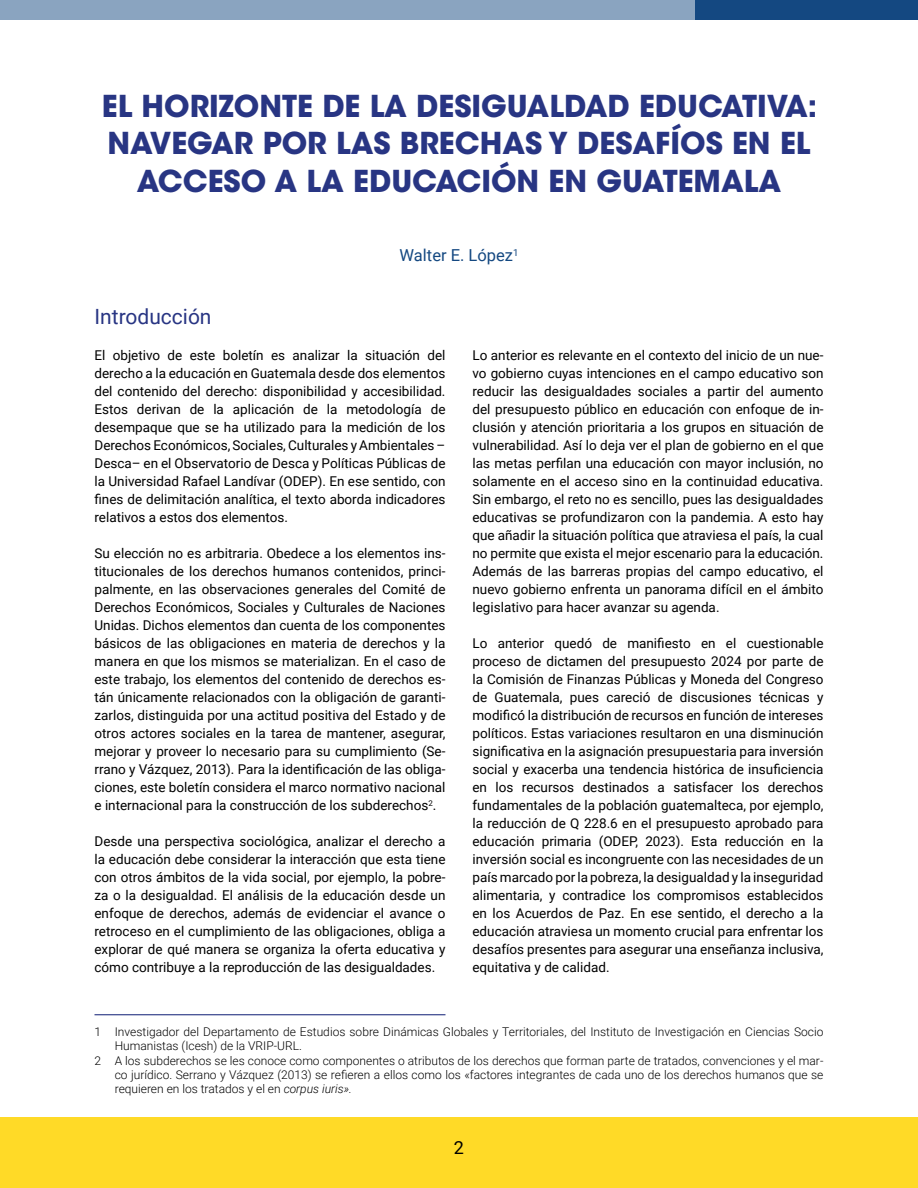
<style>
.page{position:relative;width:918px;height:1188px;background:#fff}
.page>*{position:absolute;margin:0;border:0;box-sizing:border-box;transform-origin:0 0}
.titulo_1{font:700 30px/37.5px "ITC Avant Garde Std";color:#283583;text-align:center}
.subtitulos{font:21px "Roboto";color:#283583}
.t1{font:18px "Roboto";color:#000}
.t2{font:16.5px "Roboto";color:#144881}
.parrafo{font:13.5px/18px "Roboto";color:#000;text-align:justify}
.pie_de_pagina{font:300 12px/14.4px "Roboto";color:#000}
.s1{font-style:italic}
</style>
<div class="page">
<div style="left:0;top:1118px;width:918px;height:70px;background:#ffda27"></div>
<div style="left:0;top:0;width:696px;height:19px;background:#8aa4c0"></div>
<div style="left:696px;top:0;width:222px;height:19px;background:#144881"></div>
<hr style="left:94px;top:1014px;width:352px;height:1px;background:#283583">
<p class="titulo_1" style="left:102px;top:87px;width:717px">EL HORIZONTE DE LA DESIGUALDAD EDUCATIVA:<br>NAVEGAR POR LAS BRECHAS Y DESAFÍOS EN EL<br>ACCESO A LA EDUCACIÓN EN GUATEMALA</p>
<p class="subtitulos" style="left:94px;top:302px;width:119px">Introducción</p>
<p class="t2" style="left:400px;top:244px;width:120px">Walter E. López<sup>1</sup></p>
<p class="parrafo" style="left:94px;top:346px;width:353px">El objetivo de este boletín es analizar la situación del derecho a la educación en Guatemala desde dos elementos del contenido del derecho: disponibilidad y accesibilidad.<br>Estos derivan de la aplicación de la metodología de desempaque que se ha utilizado para la medición de los Derechos Económicos, Sociales, Culturales y Ambientales – Desca– en el Observatorio de Desca y Políticas Públicas de la Universidad Rafael Landívar (ODEP). En ese sentido, con fines de delimitación analítica, el texto aborda indicadores relativos a estos dos elementos.</p>
<p class="parrafo" style="left:94px;top:544px;width:353px">Su elección no es arbitraria. Obedece a los elementos ins&shy;titucionales de los derechos humanos contenidos, princi&shy;palmente, en las observaciones generales del Comité de Derechos Económicos, Sociales y Culturales de Naciones Unidas. Dichos elementos dan cuenta de los componentes básicos de las obligaciones en materia de derechos y la manera en que los mismos se materializan. En el caso de este trabajo, los elementos del contenido de derechos es&shy;tán únicamente relacionados con la obligación de garanti&shy;zarlos, distinguida por una actitud positiva del Estado y de otros actores sociales en la tarea de mantener, asegurar, mejorar y proveer lo necesario para su cumplimiento (Se&shy;rrano y Vázquez, 2013). Para la identificación de las obliga&shy;ciones, este boletín considera el marco normativo nacional e internacional para la construcción de los subderechos<sup>2</sup>.</p>
<p class="parrafo" style="left:94px;top:832px;width:353px">Desde una perspectiva sociológica, analizar el derecho a la educación debe considerar la interacción que esta tiene con otros ámbitos de la vida social, por ejemplo, la pobre&shy;za o la desigualdad. El análisis de la educación desde un enfoque de derechos, además de evidenciar el avance o retroceso en el cumplimiento de las obligaciones, obliga a explorar de qué manera se organiza la oferta educativa y cómo contribuye a la reproducción de las desigualdades.</p>
<p class="parrafo" style="left:472px;top:346px;width:353px">Lo anterior es relevante en el contexto del inicio de un nue&shy;vo gobierno cuyas intenciones en el campo educativo son reducir las desigualdades sociales a partir del aumento del presupuesto público en educación con enfoque de in&shy;clusión y atención prioritaria a los grupos en situación de vulnerabilidad. Así lo deja ver el plan de gobierno en el que las metas perfilan una educación con mayor inclusión, no solamente en el acceso sino en la continuidad educativa.<br>Sin embargo, el reto no es sencillo, pues las desigualdades educativas se profundizaron con la pandemia. A esto hay que añadir la situación política que atraviesa el país, la cual no permite que exista el mejor escenario para la educación.<br>Además de las barreras propias del campo educativo, el nuevo gobierno enfrenta un panorama difícil en el ámbito legislativo para hacer avanzar su agenda.</p>
<p class="parrafo" style="left:472px;top:634px;width:353px">Lo anterior quedó de manifiesto en el cuestionable proceso de dictamen del presupuesto 2024 por parte de la Comisión de Finanzas Públicas y Moneda del Congreso de Guatemala, pues careció de discusiones técnicas y modificó la distribución de recursos en función de intereses políticos. Estas variaciones resultaron en una disminución significativa en la asignación presupuestaria para inversión social y exacerba una tendencia histórica de insuficiencia en los recursos destinados a satisfacer los derechos fundamentales de la población guatemalteca, por ejemplo, la reducción de Q 228.6 en el presupuesto aprobado para educación primaria (ODEP, 2023). Esta reducción en la inversión social es incongruente con las necesidades de un país marcado por la pobreza, la desigualdad y la inseguridad alimentaria, y contradice los compromisos establecidos en los Acuerdos de Paz. En ese sentido, el derecho a la educación atraviesa un momento crucial para enfrentar los desafíos presentes para asegurar una enseñanza inclusiva, equitativa y de calidad.</p>
<p class="pie_de_pagina" style="left:115px;top:1024px;width:710px;text-indent:-20px">1 Investigador del Departamento de Estudios sobre Dinámicas Globales y Territoriales, del Instituto de Investigación en Ciencias Socio<br>Humanistas (Icesh) de la VRIP-URL.</p>
<p class="pie_de_pagina" style="left:115px;top:1053px;width:710px;text-align:justify;text-indent:-20px">2 A los subderechos se les conoce como componentes o atributos de los derechos que forman parte de tratados, convenciones y el mar&shy;co jurídico. Serrano y Vázquez (2013) se refieren a ellos como los «factores integrantes de cada uno de los derechos humanos que se requieren en los tratados y el en <span class="s1">corpus iuris».</span></p>
<h3 class="t1" style="left:454px;top:1135px;width:12px">2</h3>
</div>
